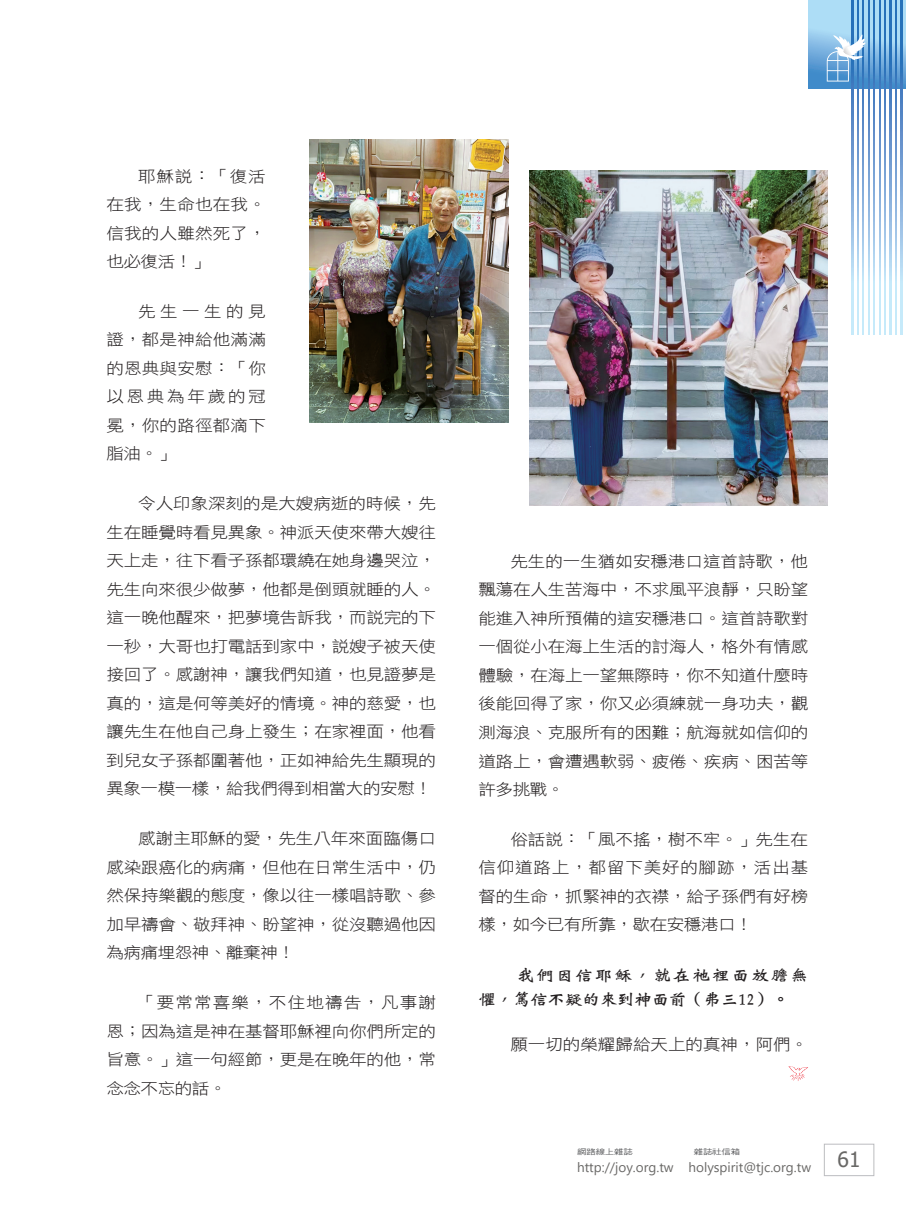
<style>
.page{position:relative;width:906px;height:1217px;background:#fff}
.page>*{position:absolute;margin:0;border:0;box-sizing:border-box;transform-origin:0 0}
.t1{font:21px "Tahoma";color:#696866}
.Normal經文{font:16.2px/24px "DF Wei Bei W7 WIN BF";letter-spacing:.02em;color:#231f20;scale:1.11 1}
.t2{font:15.75px/28.5px "DF Hei W3 WIN BF";letter-spacing:-.01em;color:#231f20;text-align:justify;scale:1.11 1}
.t3{font:13.5px "Segoe UI";color:#696866}
.t4{font:7.5px "DF Hei W5 WIN BF";letter-spacing:-.015em;color:#57585a;scale:1.25 1}
</style>
<div class="page">
<div style="left:824px;top:1143px;width:50px;height:32px;border:1px solid #bcbdc0"></div>
<svg style="left:808px;top:0;width:98px;height:88px;background:#7fb8e2"></svg>
<svg style="left:851px;top:0;width:2px;height:334px"></svg>
<svg style="left:857px;top:0;width:1px;height:334px"></svg>
<svg style="left:862px;top:0;width:2px;height:334px"></svg>
<svg style="left:868px;top:0;width:1px;height:334px"></svg>
<svg style="left:873px;top:0;width:2px;height:334px"></svg>
<svg style="left:879px;top:0;width:1px;height:334px"></svg>
<svg style="left:884px;top:0;width:1px;height:334px"></svg>
<svg style="left:890px;top:0;width:1px;height:334px"></svg>
<svg style="left:895px;top:0;width:1px;height:334px"></svg>
<svg style="left:901px;top:0;width:1px;height:334px"></svg>
<svg style="left:826px;top:34px;width:39px;height:47px"></svg>
<svg style="left:788px;top:1066px;width:20px;height:14px"></svg>
<img style="left:529px;top:170px;width:298px;height:335px">
<img style="left:309px;top:139px;width:199px;height:283px">
<p class="t2" style="left:106px;top:161px;width:145px;text-indent:32px">耶穌說：「復活在我，生命也在我。信我的人雖然死了，也必復活！」</p>
<p class="t2" style="left:106px;top:297px;width:145px;text-indent:32px">先生一生的見證，都是神給他滿滿的恩典與安慰：「你以恩典為年歲的冠冕，你的路徑都滴下脂油。」</p>
<p class="t2" style="left:106px;top:489px;width:298px;text-indent:32px">令人印象深刻的是大嫂病逝的時候，先生在睡覺時看見異象。神派天使來帶大嫂往天上走，往下看子孫都環繞在她身邊哭泣，先生向來很少做夢，他都是倒頭就睡的人。這一晚他醒來，把夢境告訴我，而說完的下一秒，大哥也打電話到家中，說嫂子被天使接回了。感謝神，讓我們知道，也見證夢是真的，這是何等美好的情境。神的慈愛，也讓先生在他自己身上發生；在家裡面，他看到兒女子孫都圍著他，正如神給先生顯現的異象一模一樣，給我們得到相當大的安慰！</p>
<p class="t2" style="left:106px;top:824px;width:298px;text-indent:32px">感謝主耶穌的愛，先生八年來面臨傷口感染跟癌化的病痛，但他在日常生活中，仍然保持樂觀的態度，像以往一樣唱詩歌、參加早禱會、敬拜神、盼望神，從沒聽過他因為病痛埋怨神、離棄神！</p>
<p class="t2" style="left:106px;top:987px;width:298px;text-indent:32px">「要常常喜樂，不住地禱告，凡事謝恩；因為這是神在基督耶穌裡向你們所定的旨意。」這一句經節，更是在晚年的他，常念念不忘的話。</p>
<p class="t2" style="left:478px;top:546px;width:298px;text-indent:32px">先生的一生猶如安穩港口這首詩歌，他飄蕩在人生苦海中，不求風平浪靜，只盼望能進入神所預備的這安穩港口。這首詩歌對一個從小在海上生活的討海人，格外有情感體驗，在海上一望無際時，你不知道什麼時後能回得了家，你又必須練就一身功夫，觀測海浪、克服所有的困難；航海就如信仰的道路上，會遭遇軟弱、疲倦、疾病、困苦等許多挑戰。</p>
<p class="t2" style="left:478px;top:824px;width:298px;text-indent:32px">俗話說：「風不搖，樹不牢。」先生在信仰道路上，都留下美好的腳跡，活出基督的生命，抓緊神的衣襟，給子孫們有好榜樣，如今已有所靠，歇在安穩港口！</p>
<p class="Normal經文" style="left:478px;top:962px;width:298px;text-indent:38px">我們因信耶穌，就在祂裡面放膽無懼，篤信不疑的來到神面前（弗三12）。</p>
<p class="t2" style="left:510px;top:1029px;width:270px">願一切的榮耀歸給天上的真神，阿們。</p>
<p class="t4" style="left:577px;top:1147px;width:46px">網路線上雜誌</p>
<p class="t4" style="left:694px;top:1147px;width:39px">雜誌社信箱</p>
<p class="t3" style="left:577px;top:1154px;width:236px">http://joy.org.tw holyspirit@tjc.org.tw</p>
<h1 class="t1" style="left:837px;top:1144px;width:24px">61</h1>
</div>
